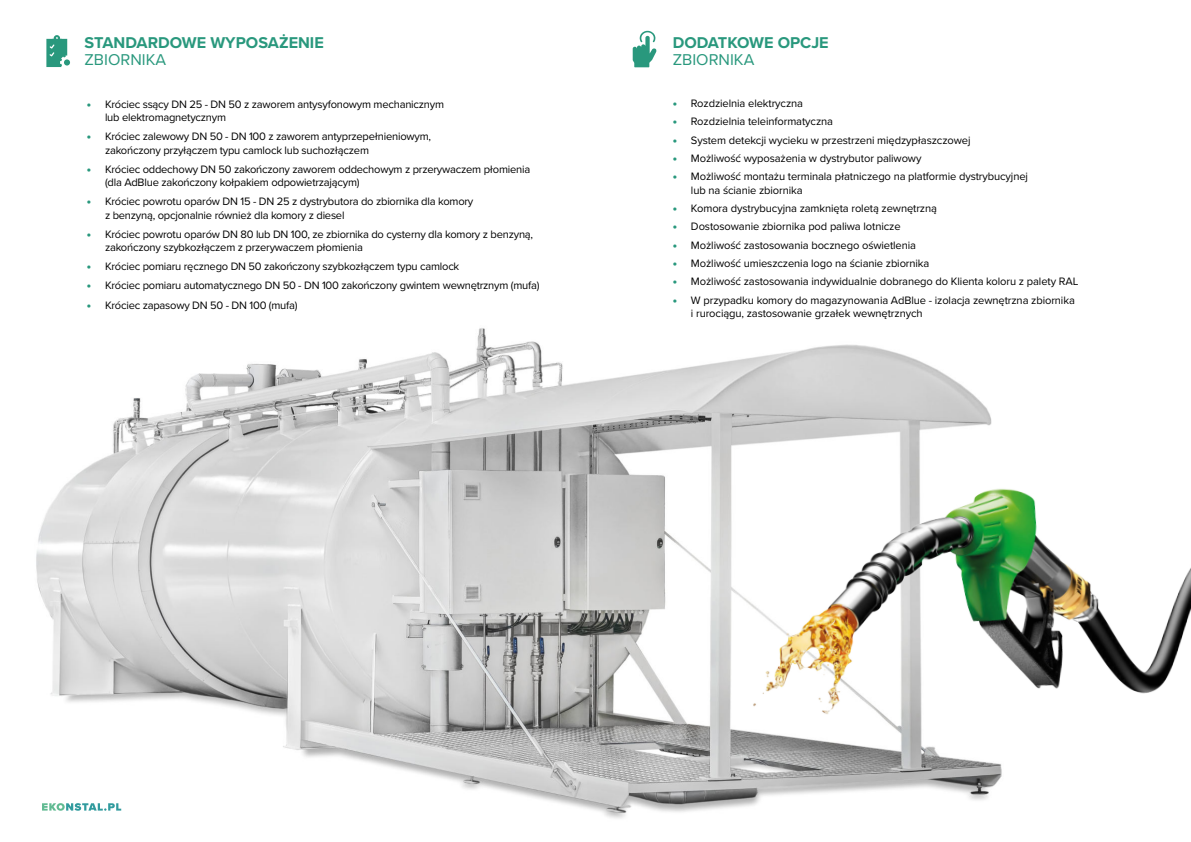
<style>
.page{position:relative;width:1191px;height:842px;background:#fff}
.page>*{position:absolute;margin:0;border:0;box-sizing:border-box;transform-origin:0 0}
.t1{font:700 16.2px "Proxima Nova";color:#29987d}
.t2{font:16.2px "Proxima Nova";color:#29987d}
.t3{font:11.2px/13.4px "Proxima Nova";letter-spacing:-.02em;color:#000}
.s1{font-weight:900;font-size:12.2px;color:#29987d}
</style>
<div class="page">
<img style="left:36px;top:328px;width:966px;height:490px">
<svg style="left:42px;top:803px;width:79px;height:8px"></svg>
<div style="left:64px;top:59px;width:6px;height:7px;background:#29987d;border-radius:50%"></div>
<svg style="left:46px;top:35px;width:21px;height:32px"></svg>
<svg style="left:632px;top:31px;width:24px;height:36px"></svg>
<img style="left:725px;top:429px;width:465px;height:327px">
<h1 class="t1" style="left:84px;top:34px;width:241px">STANDARDOWE WYPOSAŻENIE</h1>
<h1 class="t2" style="left:84px;top:53px;width:83px">ZBIORNIKA</h1>
<p class="t3" style="left:105px;top:98px;width:340px;text-indent:-18px"><span class="s1">•</span> Króciec ssący DN 25 - DN 50 z zaworem antysyfonowym mechanicznym lub elektromagnetycznym</p>
<p class="t3" style="left:105px;top:130px;width:327px;text-indent:-18px"><span class="s1">•</span> Króciec zalewowy DN 50 - DN 100 z zaworem antyprzepełnieniowym, zakończony przyłączem typu camlock lub suchozłączem</p>
<p class="t3" style="left:105px;top:163px;width:427px;text-indent:-18px"><span class="s1">•</span> Króciec oddechowy DN 50 zakończony zaworem oddechowym z przerywaczem płomienia (dla AdBlue zakończony kołpakiem odpowietrzającym)</p>
<p class="t3" style="left:105px;top:195px;width:370px;text-indent:-18px"><span class="s1">•</span> Króciec powrotu oparów DN 15 - DN 25 z dystrybutora do zbiornika dla komory z benzyną, opcjonalnie również dla komory z diesel</p>
<p class="t3" style="left:105px;top:228px;width:430px;text-indent:-18px"><span class="s1">•</span> Króciec powrotu oparów DN 80 lub DN 100, ze zbiornika do cysterny dla komory z benzyną, zakończony szybkozłączem z przerywaczem płomienia</p>
<p class="t3" style="left:87px;top:260px;width:374px"><span class="s1">•</span> Króciec pomiaru ręcznego DN 50 zakończony szybkozłączem typu camlock</p>
<p class="t3" style="left:87px;top:280px;width:454px"><span class="s1">•</span> Króciec pomiaru automatycznego DN 50 - DN 100 zakończony gwintem wewnętrznym (mufa)</p>
<p class="t3" style="left:87px;top:299px;width:212px"><span class="s1">•</span> Króciec zapasowy DN 50 - DN 100 (mufa)</p>
<h1 class="t1" style="left:672px;top:34px;width:158px">DODATKOWE OPCJE</h1>
<h1 class="t2" style="left:672px;top:53px;width:83px">ZBIORNIKA</h1>
<p class="t3" style="left:672px;top:97px;width:132px"><span class="s1">•</span> Rozdzielnia elektryczna</p>
<p class="t3" style="left:672px;top:115px;width:162px"><span class="s1">•</span> Rozdzielnia teleinformatyczna</p>
<p class="t3" style="left:672px;top:134px;width:300px"><span class="s1">•</span> System detekcji wycieku w przestrzeni międzypłaszczowej</p>
<p class="t3" style="left:672px;top:152px;width:250px"><span class="s1">•</span> Możliwość wyposażenia w dystrybutor paliwowy</p>
<p class="t3" style="left:691px;top:171px;width:339px;text-indent:-18px"><span class="s1">•</span> Możliwość montażu terminala płatniczego na platformie dystrybucyjnej lub na ścianie zbiornika</p>
<p class="t3" style="left:672px;top:202px;width:266px"><span class="s1">•</span> Komora dystrybucyjna zamknięta roletą zewnętrzną</p>
<p class="t3" style="left:672px;top:220px;width:229px"><span class="s1">•</span> Dostosowanie zbiornika pod paliwa lotnicze</p>
<p class="t3" style="left:672px;top:239px;width:245px"><span class="s1">•</span> Możliwość zastosowania bocznego oświetlenia</p>
<p class="t3" style="left:672px;top:257px;width:258px"><span class="s1">•</span> Możliwość umieszczenia logo na ścianie zbiornika</p>
<p class="t3" style="left:672px;top:276px;width:407px"><span class="s1">•</span> Możliwość zastosowania indywidualnie dobranego do Klienta koloru z palety RAL</p>
<p class="t3" style="left:691px;top:294px;width:385px;text-indent:-18px"><span class="s1">•</span> W przypadku komory do magazynowania AdBlue - izolacja zewnętrzna zbiornika i rurociągu, zastosowanie grzałek wewnętrznych</p>
</div>
